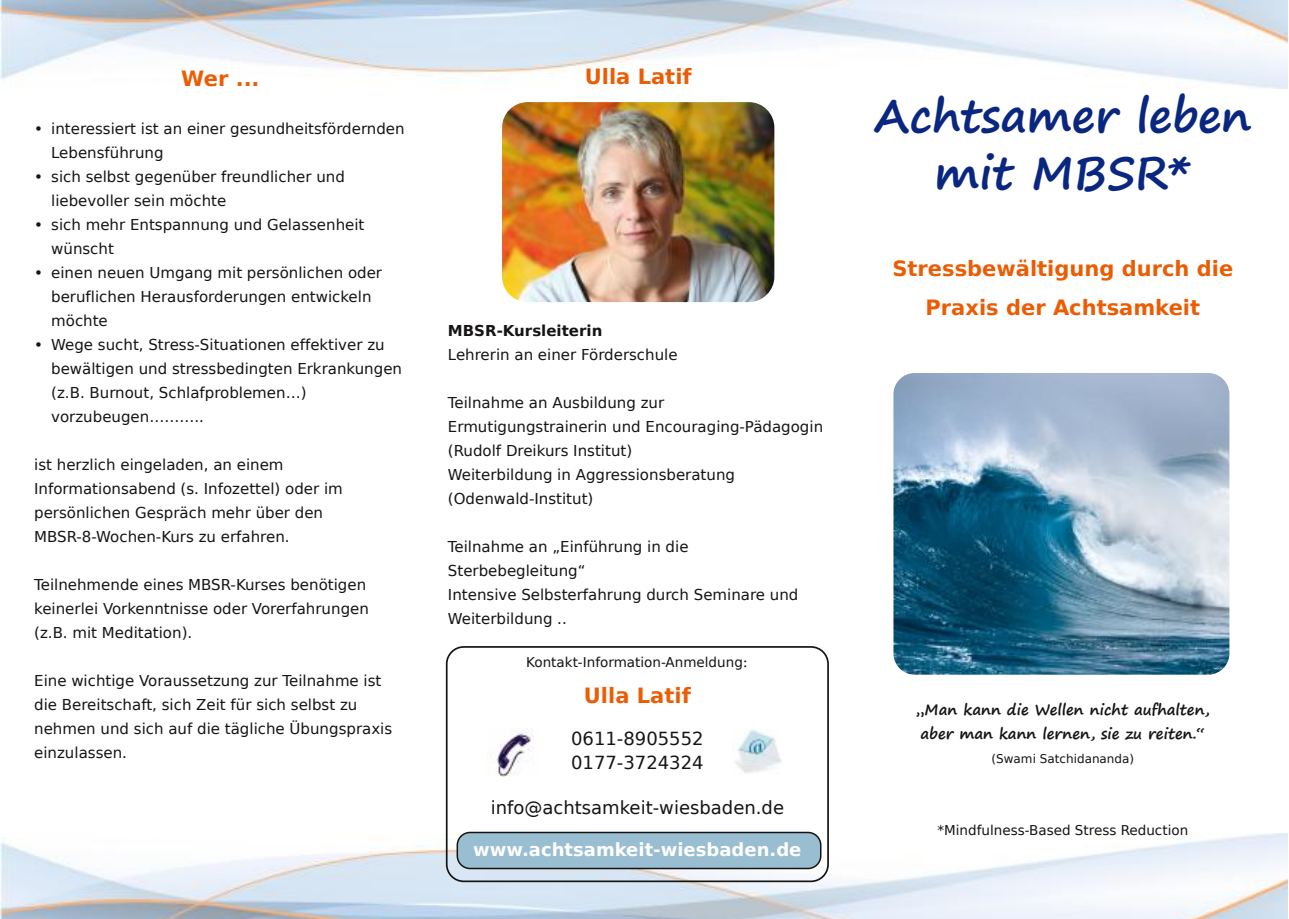
<style>
.page{position:relative;width:1289px;height:919px;background:#fff}
.page>*{position:absolute;margin:0;border:0;box-sizing:border-box;transform-origin:0 0}
.t1{font:700 45px/57px "Segoe Print";color:#092781;text-align:center}
.t2{font:700 21px/39px "Bitstream Vera Sans";color:#eb5d04;text-align:center}
.t3{font:18px/24px "Bitstream Vera Sans";color:#161413}
.t4{font:700 18px "Bitstream Vera Sans";color:#fff}
.t5{font:15px/24px "Bitstream Vera Sans";color:#161413}
.t6{font:700 15px/24px "Segoe Print";color:#161413}
.t7{font:700 15px "Bitstream Vera Sans";color:#161413}
.t8{font:13.5px "Bitstream Vera Sans";color:#161413}
.t9{font:12px "Bitstream Vera Sans";color:#161413}
.s1{font-family:"Bitstream Vera Serif";font-size:15px}
</style>
<div class="page">
<img style="left:0;top:0;width:1287px;height:88px">
<img style="left:0;top:833px;width:1287px;height:85px">
<div style="left:457px;top:832px;width:363px;height:36px;background:#99bed1;border-radius:13px"></div>
<div style="left:456px;top:831px;width:365px;height:38px;border:2px solid #161413;border-radius:13px"></div>
<div style="left:446px;top:646px;width:382px;height:236px;border:2px solid #161413;border-radius:17px"></div>
<img style="left:735px;top:729px;width:46px;height:44px">
<img style="left:893px;top:373px;width:336px;height:301px;border-radius:21px">
<img style="left:490px;top:731px;width:44px;height:45px">
<img style="left:502px;top:102px;width:272px;height:200px;border-radius:26px">
<h2 class="t2" style="left:181px;top:59px;width:80px">Wer ...</h2>
<h2 class="t2" style="left:584px;top:57px;width:108px">Ulla Latif</h2>
<p class="t5" style="left:51px;top:116px;width:355px;text-indent:-17px">• interessiert ist an einer gesundheitsfördernden<br>Lebensführung</p>
<p class="t5" style="left:51px;top:164px;width:295px;text-indent:-17px">• sich selbst gegenüber freundlicher und liebevoller sein möchte</p>
<p class="t5" style="left:51px;top:212px;width:315px;text-indent:-17px">• sich mehr Entspannung und Gelassenheit wünscht</p>
<p class="t5" style="left:51px;top:260px;width:332px;text-indent:-17px">• einen neuen Umgang mit persönlichen oder beruflichen Herausforderungen entwickeln möchte</p>
<p class="t5" style="left:51px;top:332px;width:352px;text-indent:-17px">• Wege sucht, Stress-Situationen effektiver zu bewältigen und stressbedingten Erkrankungen (z.B. Burnout, Schlafproblemen…) vorzubeugen………..</p>
<p class="t5" style="left:34px;top:452px;width:310px">ist herzlich eingeladen, an einem Informationsabend (s. Infozettel) oder im persönlichen Gespräch mehr über den MBSR-8-Wochen-Kurs zu erfahren.</p>
<p class="t5" style="left:34px;top:572px;width:336px">Teilnehmende eines MBSR-Kurses benötigen keinerlei Vorkenntnisse oder Vorerfahrungen (z.B. mit Meditation).</p>
<p class="t5" style="left:34px;top:668px;width:359px">Eine wichtige Voraussetzung zur Teilnahme ist die Bereitschaft, sich Zeit für sich selbst zu nehmen und sich auf die tägliche Übungspraxis einzulassen.</p>
<p class="t7" style="left:448px;top:322px;width:156px">MBSR-Kursleiterin</p>
<p class="t5" style="left:448px;top:343px;width:231px">Lehrerin an einer Förderschule</p>
<p class="t5" style="left:448px;top:391px;width:377px">Teilnahme an Ausbildung zur Ermutigungstrainerin und Encouraging-Pädagogin (Rudolf Dreikurs Institut)<br>Weiterbildung in Aggressionsberatung (Odenwald-Institut)</p>
<p class="t5" style="left:448px;top:535px;width:352px">Teilnahme an „Einführung in die<br>Sterbebegleitung“<br>Intensive Selbsterfahrung durch Seminare und<br>Weiterbildung ..</p>
<p class="t8" style="left:526px;top:654px;width:223px">Kontakt-Information-Anmeldung<span class="s1">:</span></p>
<h2 class="t2" style="left:584px;top:676px;width:108px">Ulla Latif</h2>
<p class="t3" style="left:571px;top:727px;width:134px">0611-8905552<br>0177-3724324</p>
<p class="t3" style="left:490px;top:796px;width:295px">info@achtsamkeit-wiesbaden.de</p>
<p class="t4" style="left:473px;top:839px;width:329px">www.achtsamkeit-wiesbaden.de</p>
<h1 class="t1" style="left:874px;top:88px;width:378px">Achtsamer leben mit MBSR*</h1>
<h2 class="t2" style="left:892px;top:249px;width:342px">Stressbewältigung durch die<br>Praxis der Achtsamkeit</h2>
<p class="t6" style="left:916px;top:697px;width:295px">„Man kann die Wellen nicht aufhalten, aber man kann lernen, sie zu reiten.“</p>
<p class="t9" style="left:991px;top:751px;width:144px">(Swami Satchidananda)</p>
<p class="t8" style="left:937px;top:822px;width:252px">*Mindfulness-Based Stress Reduction</p>
</div>
